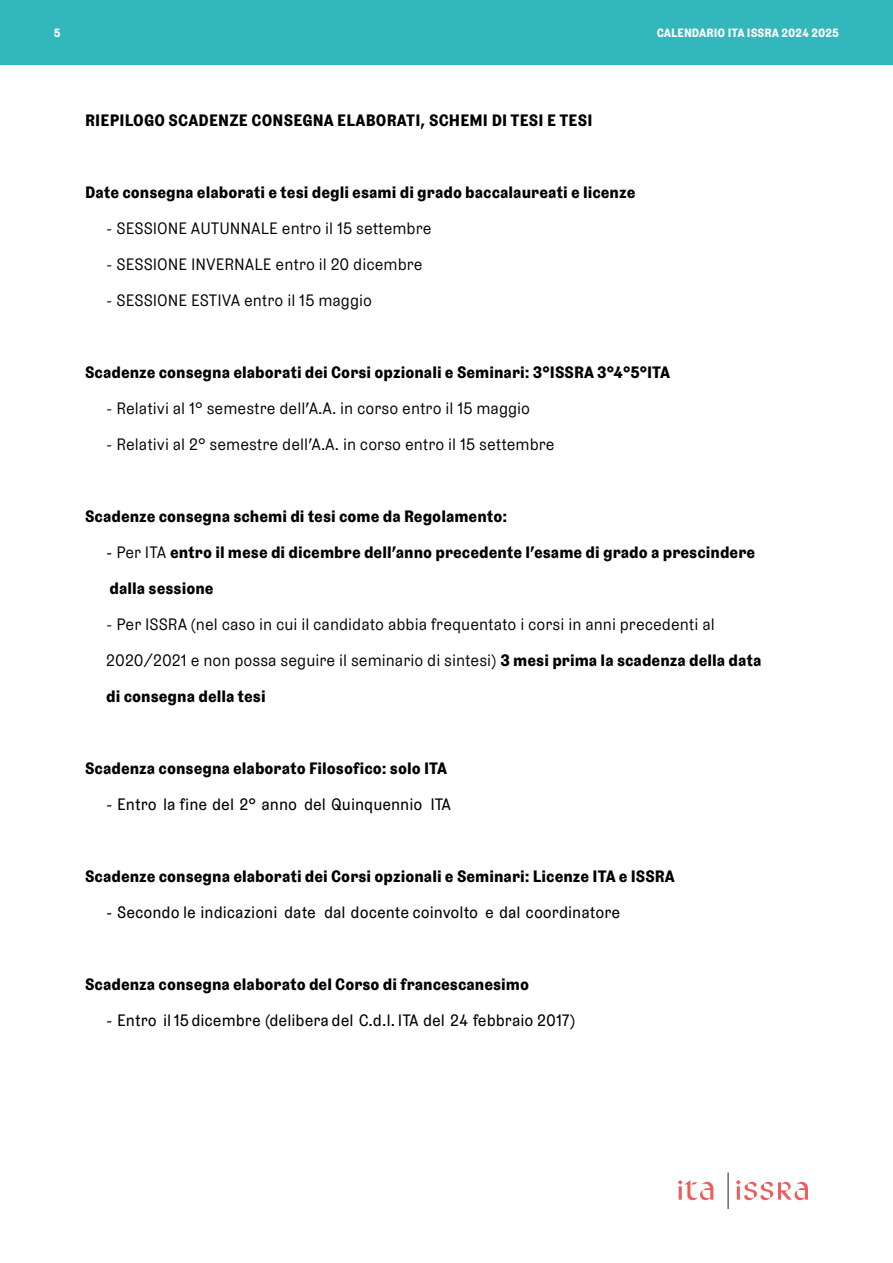
<style>
.page{position:relative;width:893px;height:1263px;background:#fff}
.page>*{position:absolute;margin:0;border:0;box-sizing:border-box;transform-origin:0 0}
.t1{font:700 16.5px/36px "Grey LL";color:#000}
.t2{font:16.5px/36px "Grey LL";color:#000}
.t3{font:16.5px "Grey LL";color:#000}
.t4{font:700 12px "Grey LL";color:#fff}
.s1{font-weight:400}
.s2{font-weight:700}
</style>
<div class="page">
<div style="left:0;top:0;width:893px;height:65px;background:#31b7bc"></div>
<hr style="left:728px;top:1172px;width:1px;height:37px;background:#1e1f1d">
<svg style="left:678px;top:1180px;width:35px;height:20px"></svg>
<svg style="left:736px;top:1180px;width:72px;height:20px"></svg>
<p class="t4" style="left:54px;top:24px;width:8px">5</p>
<p class="t4" style="left:657px;top:24px;width:184px">CALENDARIO ITA ISSRA 2024 2025</p>
<p class="t1" style="left:85px;top:101px;width:509px">RIEPILOGO SCADENZE CONSEGNA ELABORATI, SCHEMI DI TESI E TESI</p>
<p class="t1" style="left:85px;top:173px;width:552px">Date consegna elaborati e tesi degli esami di grado baccalaureati e licenze</p>
<p class="t2" style="left:106px;top:209px;width:327px">- SESSIONE AUTUNNALE entro il 15 settembre</p>
<p class="t2" style="left:106px;top:245px;width:318px">- SESSIONE INVERNALE entro il 20 dicembre</p>
<p class="t2" style="left:106px;top:281px;width:267px">- SESSIONE ESTIVA entro il 15 maggio</p>
<p class="t1" style="left:85px;top:353px;width:587px">Scadenze consegna elaborati dei Corsi opzionali e Seminari: 3°ISSRA 3°4°5°ITA</p>
<p class="t2" style="left:106px;top:389px;width:425px">- Relativi al 1° semestre dell’A.A. in corso entro il 15 maggio</p>
<p class="t2" style="left:106px;top:425px;width:450px">- Relativi al 2° semestre dell’A.A. in corso entro il 15 settembre</p>
<p class="t1" style="left:85px;top:497px;width:424px">Scadenze consegna schemi di tesi come da Regolamento:</p>
<p class="t1" style="left:106px;top:533px;width:650px"><span class="s1">-</span> <span class="s1">Per ITA</span> entro il mese di dicembre dell’anno precedente l’esame di grado a prescindere dalla sessione</p>
<p class="t2" style="left:106px;top:605px;width:657px">- Per ISSRA (nel caso in cui il candidato abbia frequentato i corsi in anni precedenti al<br>2020/2021 e non possa seguire il seminario di sintesi) <span class="s2">3 mesi prima la scadenza della data di consegna della tesi</span></p>
<p class="t1" style="left:85px;top:749px;width:364px">Scadenza consegna elaborato Filosofico: solo ITA</p>
<p class="t3" style="left:106px;top:793px;width:346px">- Entro la fine del 2° anno del Quinquennio ITA</p>
<p class="t1" style="left:85px;top:857px;width:591px">Scadenze consegna elaborati dei Corsi opzionali e Seminari: Licenze ITA e ISSRA</p>
<p class="t3" style="left:106px;top:901px;width:515px">- Secondo le indicazioni date dal docente coinvolto e dal coordinatore</p>
<p class="t1" style="left:85px;top:965px;width:446px">Scadenza consegna elaborato del Corso di francescanesimo</p>
<p class="t3" style="left:106px;top:1009px;width:470px">- Entro il 15 dicembre (delibera del C.d.I. ITA del 24 febbraio 2017)</p>
</div>
